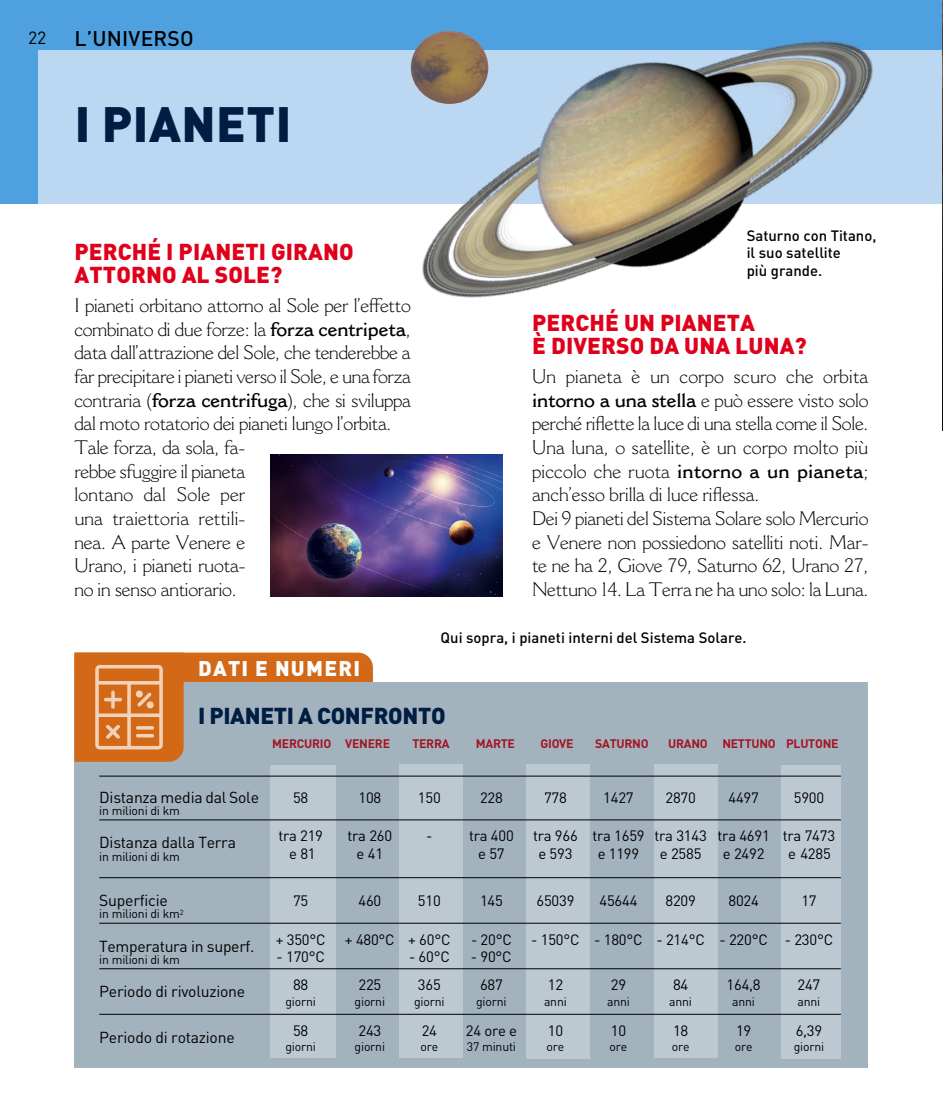
<style>
.page{position:relative;width:943px;height:1117px;background:#fff}
.page>*{position:absolute;margin:0;border:0;box-sizing:border-box;transform-origin:0 0}
.t1{font:900 49px "DIN Pro";letter-spacing:.01em;color:#001d43}
.t2{font:900 22.75px/23.6px "DIN Pro";letter-spacing:.005em;color:#e0001b}
.t3{font:900 22.75px "DIN Pro";letter-spacing:-.015em;color:#001d43}
.t4{font:900 21px "DIN Pro";letter-spacing:.06em;color:#fff}
.t5{font:500 21px "DIN Pro";letter-spacing:.01em;color:#000}
.t6{font:300 19.25px/23.6px "Cantoria MT Std";letter-spacing:-.015em;color:#000}
.t7{font:17.5px "DIN Pro";color:#000}
.t8{font:15.75px "DIN Pro";letter-spacing:-.015em;color:#000}
.t9{font:14.88px "DIN Pro";letter-spacing:-.015em;color:#000}
.t10{font:500 14.88px/17.5px "DIN Pro";color:#000}
.t11{font:12.25px "DIN Pro";letter-spacing:-.015em;color:#000}
.t12{font:700 12.25px "DIN Pro";letter-spacing:-.02em;color:#a41523}
.s1{font-weight:600}
</style>
<div class="page">
<div style="left:0;top:0;width:943px;height:203px;background:#bcd7f2"></div>
<div style="left:0;top:50px;width:38px;height:153px;background:#4ea1de"></div>
<div style="left:0;top:0;width:943px;height:50px;background:#4ea1de"></div>
<div style="left:74px;top:681px;width:794px;height:386px;background:#a2b3be"></div>
<div style="left:270px;top:765px;width:65px;height:293px;background:#bdc9d1"></div>
<div style="left:399px;top:764px;width:64px;height:294px;background:#bdc9d1"></div>
<div style="left:526px;top:764px;width:64px;height:294px;background:#bdc9d1"></div>
<div style="left:654px;top:764px;width:63px;height:294px;background:#bdc9d1"></div>
<div style="left:781px;top:765px;width:59px;height:293px;background:#bdc9d1"></div>
<img style="left:942px;top:0;width:1px;height:430px">
<img style="left:382px;top:41px;width:545px;height:257px">
<hr style="left:99px;top:775px;width:741px;height:1px;background:#000">
<hr style="left:99px;top:819px;width:741px;height:1px;background:#000">
<hr style="left:99px;top:877px;width:741px;height:1px;background:#000">
<hr style="left:99px;top:922px;width:741px;height:1px;background:#000">
<hr style="left:99px;top:968px;width:741px;height:1px;background:#000">
<hr style="left:99px;top:1013px;width:741px;height:1px;background:#000">
<img style="left:270px;top:454px;width:232px;height:142px">
<svg style="left:74px;top:652px;width:299px;height:109px"></svg>
<img style="left:411px;top:31px;width:77px;height:73px">
<p class="t7" style="left:28px;top:25px;width:20px">22</p>
<p class="t5" style="left:75px;top:22px;width:121px">L’UNIVERSO</p>
<h1 class="t1" style="left:75px;top:85px;width:218px">I PIANETI</h1>
<p class="t2" style="left:75px;top:238px;width:281px">PERCHÉ I PIANETI GIRANO<br>ATTORNO AL SOLE?</p>
<p class="t6" style="left:74px;top:293px;width:338px">I pianeti orbitano attorno al Sole per l’effetto combinato di due forze: la <span class="s1">forza centripeta</span>, data dall’attrazione del Sole, che tenderebbe a far precipitare i pianeti verso il Sole, e una forza contraria (<span class="s1">forza centrifuga</span>), che si sviluppa dal moto rotatorio dei pianeti lungo l’orbita.<br>Tale forza, da sola, fa-<br>rebbe sfuggire il pianeta<br>lontano dal Sole per<br>una traiettoria rettili-<br>nea. A parte Venere e<br>Urano, i pianeti ruota-<br>no in senso antiorario.</p>
<p class="t4" style="left:198px;top:651px;width:163px">DATI E NUMERI</p>
<p class="t10" style="left:746px;top:226px;width:131px">Saturno con Titano, il suo satellite<br>più grande.</p>
<p class="t2" style="left:532px;top:309px;width:276px">PERCHÉ UN PIANETA<br>È DIVERSO DA UNA LUNA?</p>
<p class="t6" style="left:532px;top:364px;width:338px">Un pianeta è un corpo scuro che orbita <span class="s1">intorno a una stella</span> e può essere visto solo perché riflette la luce di una stella come il Sole.<br>Una luna, o satellite, è un corpo molto più piccolo che ruota <span class="s1">intorno a un pianeta</span>; anch’esso brilla di luce riflessa.<br>Dei 9 pianeti del Sistema Solare solo Mercurio e Venere non possiedono satelliti noti. Mar&shy;te ne ha 2, Giove 79, Saturno 62, Urano 27, Nettuno 14. La Terra ne ha uno solo: la Luna.</p>
<p class="t10" style="left:440px;top:628px;width:307px">Qui sopra, i pianeti interni del Sistema Solare.</p>
<p class="t3" style="left:198px;top:697px;width:249px">I PIANETI A CONFRONTO</p>
<p class="t12" style="left:272px;top:734px;width:119px">MERCURIO VENERE</p>
<p class="t12" style="left:412px;top:734px;width:39px">TERRA</p>
<p class="t12" style="left:476px;top:734px;width:41px">MARTE</p>
<p class="t12" style="left:540px;top:734px;width:35px">GIOVE</p>
<p class="t12" style="left:595px;top:734px;width:55px">SATURNO</p>
<p class="t12" style="left:668px;top:734px;width:172px">URANO NETTUNO PLUTONE</p>
<p class="t8" style="left:99px;top:784px;width:161px">Distanza media dal Sole</p>
<p class="t9" style="left:293px;top:785px;width:17px">58</p>
<p class="t9" style="left:358px;top:785px;width:24px">108</p>
<p class="t9" style="left:418px;top:785px;width:24px">150</p>
<p class="t9" style="left:480px;top:785px;width:24px">228</p>
<p class="t9" style="left:544px;top:785px;width:24px">778</p>
<p class="t9" style="left:603px;top:785px;width:32px">1427</p>
<p class="t9" style="left:665px;top:785px;width:32px">2870</p>
<p class="t9" style="left:728px;top:785px;width:32px">4497</p>
<p class="t9" style="left:793px;top:785px;width:32px">5900</p>
<p class="t11" style="left:99px;top:801px;width:82px">in milioni di km</p>
<p class="t8" style="left:99px;top:830px;width:138px">Distanza dalla Terra</p>
<p class="t9" style="left:278px;top:824px;width:46px">tra 219</p>
<p class="t9" style="left:347px;top:824px;width:46px">tra 260</p>
<p class="t9" style="left:426px;top:824px;width:8px">-</p>
<p class="t9" style="left:469px;top:824px;width:46px">tra 400</p>
<p class="t9" style="left:533px;top:824px;width:303px">tra 966 tra 1659 tra 3143 tra 4691 tra 7473</p>
<p class="t11" style="left:99px;top:846px;width:82px">in milioni di km</p>
<p class="t9" style="left:289px;top:841px;width:28px">e 81</p>
<p class="t9" style="left:356px;top:841px;width:28px">e 41</p>
<p class="t9" style="left:478px;top:841px;width:28px">e 57</p>
<p class="t9" style="left:538px;top:841px;width:35px">e 593</p>
<p class="t9" style="left:597px;top:841px;width:43px">e 1199</p>
<p class="t9" style="left:660px;top:841px;width:43px">e 2585</p>
<p class="t9" style="left:723px;top:841px;width:43px">e 2492</p>
<p class="t9" style="left:788px;top:841px;width:44px">e 4285</p>
<p class="t8" style="left:99px;top:888px;width:70px">Superficie</p>
<p class="t9" style="left:293px;top:889px;width:17px">75</p>
<p class="t9" style="left:358px;top:889px;width:24px">460</p>
<p class="t9" style="left:418px;top:889px;width:24px">510</p>
<p class="t9" style="left:480px;top:889px;width:24px">145</p>
<p class="t9" style="left:536px;top:889px;width:39px">65039</p>
<p class="t9" style="left:599px;top:889px;width:39px">45644</p>
<p class="t9" style="left:665px;top:889px;width:32px">8209</p>
<p class="t9" style="left:728px;top:889px;width:32px">8024</p>
<p class="t9" style="left:801px;top:889px;width:17px">17</p>
<p class="t11" style="left:99px;top:904px;width:86px">in milioni di km<sup>2</sup></p>
<p class="t8" style="left:99px;top:933px;width:157px">Temperatura in superf.</p>
<p class="t9" style="left:276px;top:927px;width:51px">+ 350°C</p>
<p class="t9" style="left:345px;top:927px;width:107px">+ 480°C + 60°C</p>
<p class="t9" style="left:471px;top:927px;width:42px">- 20°C</p>
<p class="t9" style="left:531px;top:927px;width:303px">- 150°C - 180°C - 214°C - 220°C - 230°C</p>
<p class="t11" style="left:99px;top:949px;width:82px">in milioni di km</p>
<p class="t9" style="left:276px;top:945px;width:50px">- 170°C</p>
<p class="t9" style="left:409px;top:945px;width:42px">- 60°C</p>
<p class="t9" style="left:471px;top:945px;width:42px">- 90°C</p>
<p class="t8" style="left:99px;top:979px;width:147px">Periodo di rivoluzione</p>
<p class="t9" style="left:293px;top:973px;width:17px">88</p>
<p class="t9" style="left:358px;top:973px;width:24px">225</p>
<p class="t9" style="left:418px;top:973px;width:24px">365</p>
<p class="t9" style="left:480px;top:973px;width:24px">687</p>
<p class="t9" style="left:548px;top:973px;width:17px">12</p>
<p class="t9" style="left:611px;top:973px;width:17px">29</p>
<p class="t9" style="left:673px;top:973px;width:17px">84</p>
<p class="t9" style="left:726px;top:973px;width:36px">164,8</p>
<p class="t9" style="left:797px;top:973px;width:24px">247</p>
<p class="t11" style="left:285px;top:991px;width:32px">giorni</p>
<p class="t11" style="left:354px;top:991px;width:32px">giorni</p>
<p class="t11" style="left:414px;top:991px;width:32px">giorni</p>
<p class="t11" style="left:476px;top:991px;width:32px">giorni</p>
<p class="t11" style="left:544px;top:991px;width:24px">anni</p>
<p class="t11" style="left:607px;top:991px;width:24px">anni</p>
<p class="t11" style="left:669px;top:991px;width:24px">anni</p>
<p class="t11" style="left:732px;top:991px;width:24px">anni</p>
<p class="t11" style="left:797px;top:991px;width:24px">anni</p>
<p class="t8" style="left:99px;top:1024px;width:137px">Periodo di rotazione</p>
<p class="t9" style="left:293px;top:1018px;width:17px">58</p>
<p class="t9" style="left:358px;top:1018px;width:24px">243</p>
<p class="t9" style="left:422px;top:1018px;width:17px">24</p>
<p class="t9" style="left:466px;top:1018px;width:53px">24 ore e</p>
<p class="t9" style="left:548px;top:1018px;width:17px">10</p>
<p class="t9" style="left:611px;top:1018px;width:17px">10</p>
<p class="t9" style="left:673px;top:1018px;width:17px">18</p>
<p class="t9" style="left:736px;top:1018px;width:17px">19</p>
<p class="t9" style="left:795px;top:1018px;width:28px">6,39</p>
<p class="t11" style="left:285px;top:1037px;width:32px">giorni</p>
<p class="t11" style="left:354px;top:1037px;width:32px">giorni</p>
<p class="t11" style="left:420px;top:1037px;width:19px">ore</p>
<p class="t11" style="left:467px;top:1037px;width:51px">37 minuti</p>
<p class="t11" style="left:546px;top:1037px;width:19px">ore</p>
<p class="t11" style="left:609px;top:1037px;width:19px">ore</p>
<p class="t11" style="left:671px;top:1037px;width:19px">ore</p>
<p class="t11" style="left:734px;top:1037px;width:19px">ore</p>
<p class="t11" style="left:793px;top:1037px;width:32px">giorni</p>
</div>
